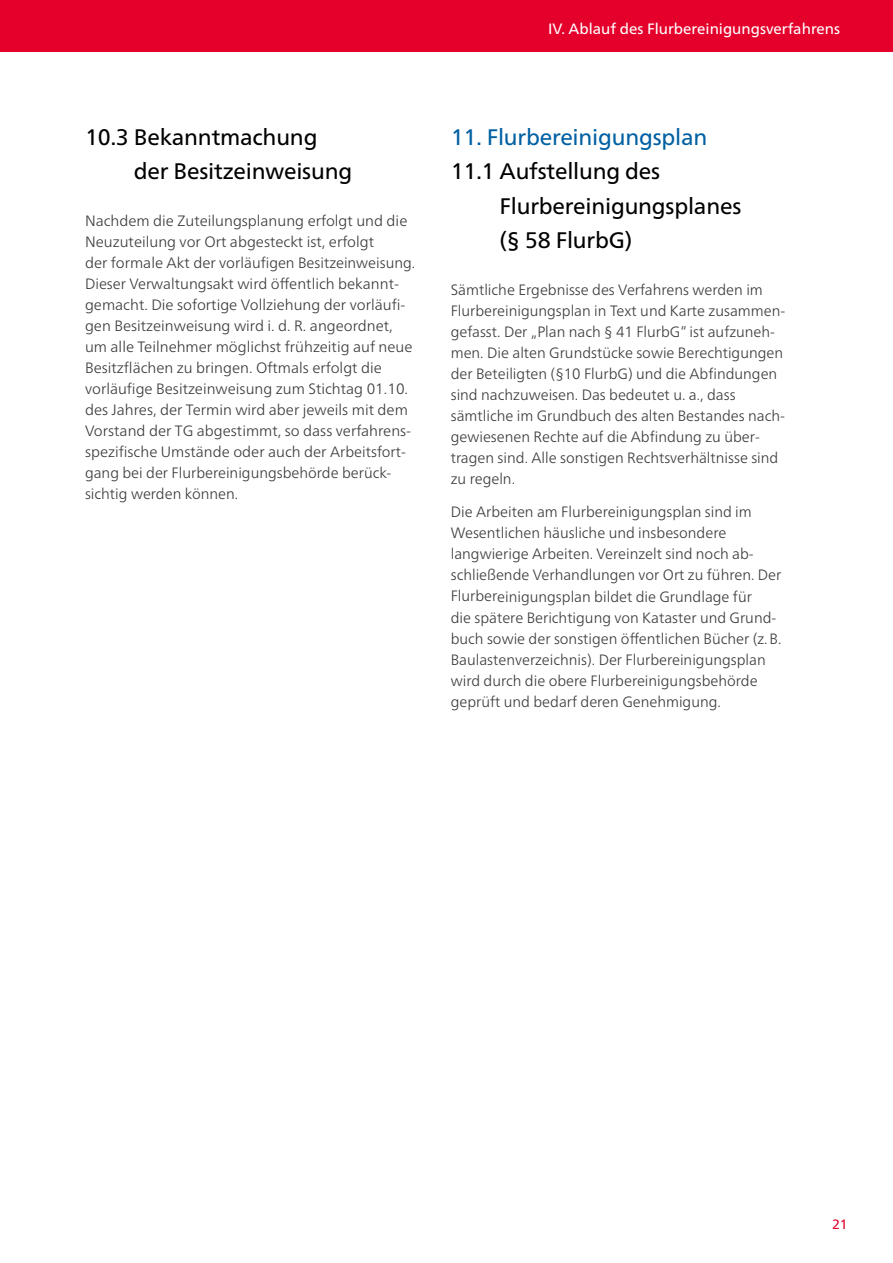
<style>
.page{position:relative;width:893px;height:1263px;background:#fff}
.page>*{position:absolute;margin:0;border:0;box-sizing:border-box;transform-origin:0 0}
.t1{font:22.5px/34.5px "Frutiger Neue LT Pro";letter-spacing:-.01em;color:#000}
.t2{font:22.5px "Frutiger Neue LT Pro";letter-spacing:-.01em;color:#0060a3}
.t3{font:300 15px/21px "Frutiger Neue LT Pro";color:#3a3a39}
.t4{font:15px "Frutiger Neue LT Pro";color:#fff}
.t5{font:13.5px "Frutiger Neue LT Pro";color:#e4002b}
</style>
<div class="page">
<div style="left:0;top:0;width:893px;height:52px;background:#e4002b"></div>
<h1 class="t1" style="left:134px;top:119px;width:220px;text-indent:-49px">10.3 Bekanntmachung der Besitzeinweisung</h1>
<p class="t3" style="left:85px;top:210px;width:332px">Nachdem die Zuteilungsplanung erfolgt und die Neuzuteilung vor Ort abgesteckt ist, erfolgt<br>der formale Akt der vorläufigen Besitzeinweisung.<br>Dieser Verwaltungsakt wird öffentlich bekannt&shy;gemacht. Die sofortige Vollziehung der vorläufi&shy;gen Besitzeinweisung wird i. d. R. angeordnet, um alle Teilnehmer möglichst frühzeitig auf neue Besitzflächen zu bringen. Oftmals erfolgt die vorläufige Besitzeinweisung zum Stichtag 01.10. des Jahres, der Termin wird aber jeweils mit dem Vorstand der TG abgestimmt, so dass verfahrens&shy;spezifische Umstände oder auch der Arbeitsfort&shy;gang bei der Flurbereinigungsbehörde berück&shy;sichtig werden können.</p>
<p class="t4" style="left:548px;top:19px;width:294px">IV. Ablauf des Flurbereinigungsverfahrens</p>
<h1 class="t2" style="left:451px;top:123px;width:258px">11. Flurbereinigungsplan</h1>
<h1 class="t1" style="left:500px;top:154px;width:243px;text-indent:-49px">11.1 Aufstellung des<br>Flurbereinigungsplanes (§ 58 FlurbG)</h1>
<p class="t3" style="left:451px;top:279px;width:336px">Sämtliche Ergebnisse des Verfahrens werden im Flurbereinigungsplan in Text und Karte zusammen&shy;gefasst. Der „Plan nach § 41 FlurbG“ ist aufzuneh&shy;men. Die alten Grundstücke sowie Berechtigungen der Beteiligten (§10 FlurbG) und die Abfindungen sind nachzuweisen. Das bedeutet u. a., dass sämtliche im Grundbuch des alten Bestandes nach&shy;gewiesenen Rechte auf die Abfindung zu über&shy;tragen sind. Alle sonstigen Rechtsverhältnisse sind zu regeln.</p>
<p class="t3" style="left:451px;top:502px;width:332px">Die Arbeiten am Flurbereinigungsplan sind im Wesentlichen häusliche und insbesondere langwierige Arbeiten. Vereinzelt sind noch ab&shy;schließende Verhandlungen vor Ort zu führen. Der Flurbereinigungsplan bildet die Grundlage für<br>die spätere Berichtigung von Kataster und Grund&shy;buch sowie der sonstigen öffentlichen Bücher (z.B.<br>Baulastenverzeichnis). Der Flurbereinigungsplan wird durch die obere Flurbereinigungsbehörde geprüft und bedarf deren Genehmigung.</p>
<p class="t5" style="left:832px;top:1215px;width:17px">21</p>
</div>
